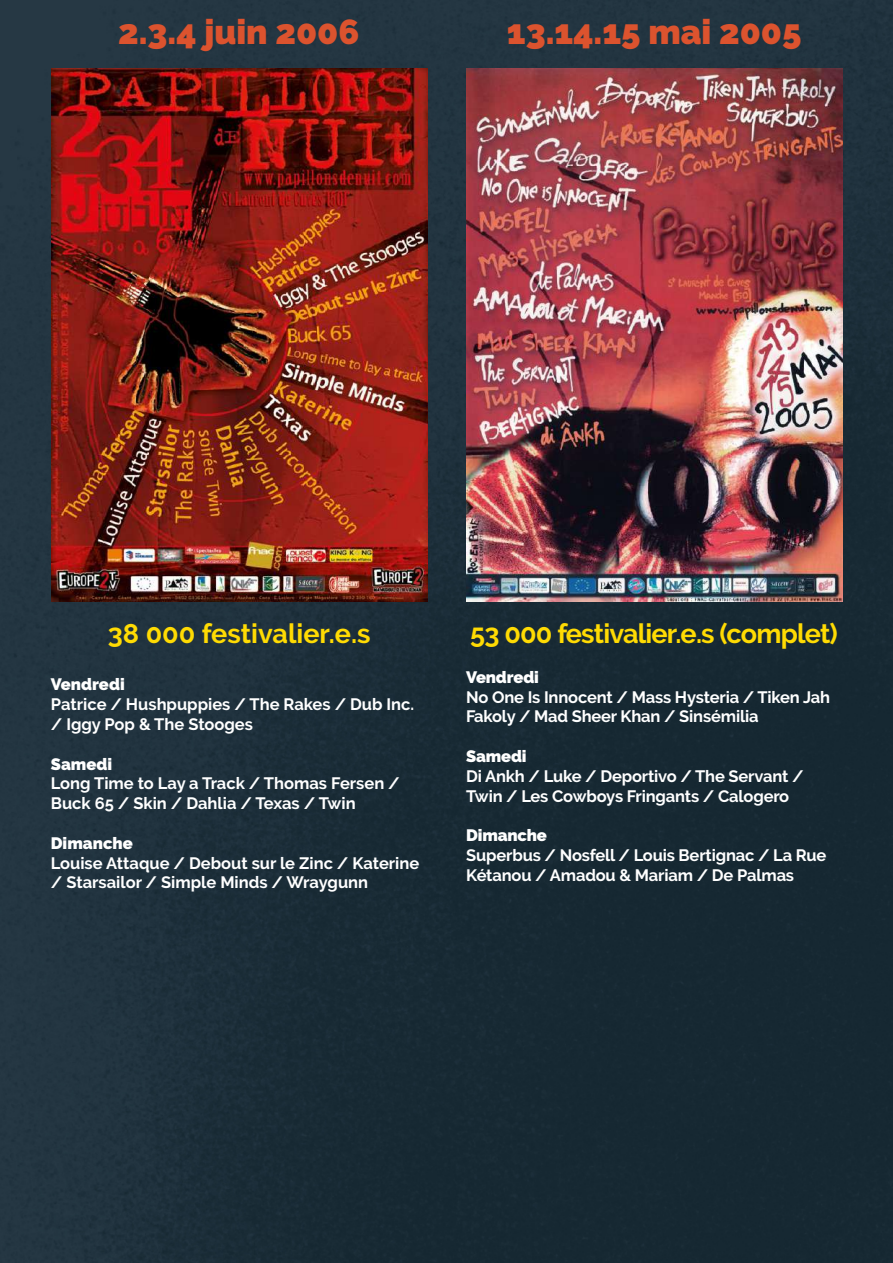
<style>
.page{position:relative;width:893px;height:1263px;background:#fff}
.page>*{position:absolute;margin:0;border:0;box-sizing:border-box;transform-origin:0 0}
.t1{font:900 34.5px "Raleway";color:#dc532e}
.t2{font:700 27px "Raleway";letter-spacing:-.03em;color:#ffdb03}
.t3{font:700 27px "Raleway";color:#ffdb03}
.t4{font:700 16.5px/19.8px "Raleway";letter-spacing:-.01em;color:#fff}
.t5{font:900 16.5px "Raleway";letter-spacing:-.01em;color:#fff}
</style>
<div class="page">
<img style="left:0;top:0;width:893px;height:1263px">
<img style="left:52px;top:68px;width:375px;height:534px">
<img style="left:466px;top:68px;width:376px;height:534px">
<h1 class="t1" style="left:118px;top:11px;width:243px">2.3.4 juin 2006</h1>
<h1 class="t1" style="left:507px;top:12px;width:296px">13.14.15 mai 2005</h1>
<h2 class="t3" style="left:108px;top:618px;width:264px">38 000 festivalier.e.s</h2>
<p class="t5" style="left:51px;top:675px;width:75px">Vendredi</p>
<p class="t4" style="left:51px;top:694px;width:365px">Patrice / Hushpuppies / The Rakes / Dub Inc. / Iggy Pop &amp; The Stooges</p>
<p class="t5" style="left:51px;top:754px;width:63px">Samedi</p>
<p class="t4" style="left:51px;top:774px;width:350px">Long Time to Lay a Track / Thomas Fersen /<br>Buck 65 / Skin / Dahlia / Texas / Twin</p>
<p class="t5" style="left:51px;top:833px;width:83px">Dimanche</p>
<p class="t4" style="left:51px;top:853px;width:370px">Louise Attaque / Debout sur le Zinc / Katerine / Starsailor / Simple Minds / Wraygunn</p>
<h2 class="t2" style="left:470px;top:618px;width:369px">53 000 festivalier.e.s (complet)</h2>
<p class="t5" style="left:466px;top:667px;width:74px">Vendredi</p>
<p class="t4" style="left:466px;top:687px;width:365px">No One Is Innocent / Mass Hysteria / Tiken Jah<br>Fakoly / Mad Sheer Khan / Sinsémilia</p>
<p class="t5" style="left:466px;top:746px;width:62px">Samedi</p>
<p class="t4" style="left:466px;top:766px;width:339px">Di Ankh / Luke / Deportivo / The Servant /<br>Twin / Les Cowboys Fringants / Calogero</p>
<p class="t5" style="left:466px;top:826px;width:82px">Dimanche</p>
<p class="t4" style="left:466px;top:845px;width:362px">Superbus / Nosfell / Louis Bertignac / La Rue<br>Kétanou / Amadou &amp; Mariam / De Palmas</p>
</div>
